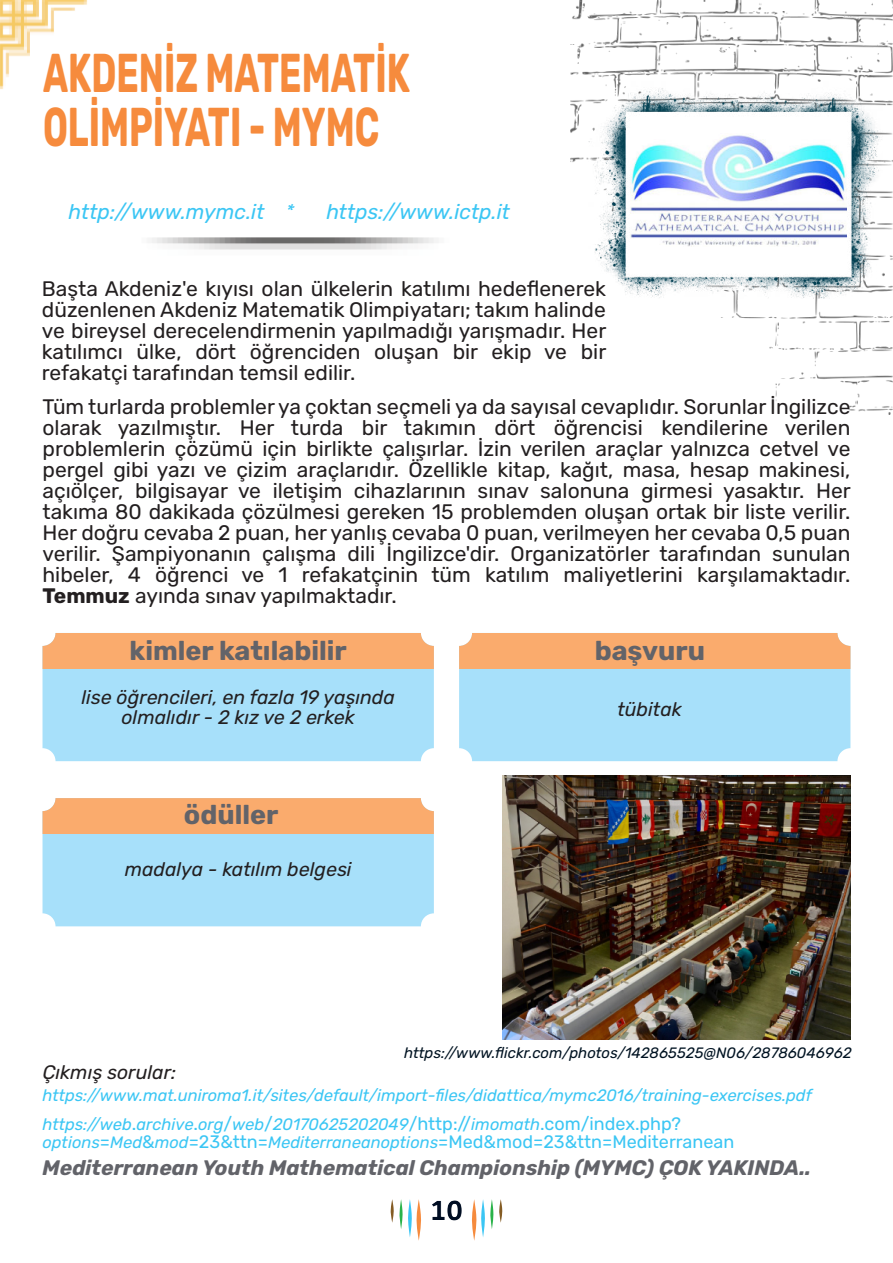
<style>
.page{position:relative;width:893px;height:1263px;background:#fff}
.page>*{position:absolute;margin:0;border:0;box-sizing:border-box;transform-origin:0 0}
.t1{font:700 54.6px/54.2px "Rubik";color:#f68b3d;scale:.64 1}
.t2{font:700 30px "Dubai";color:#000e23}
.t3{font:700 27px "Rubik";color:#626369}
.t4{font:21px/21px "Rubik";color:#231f20;text-align:justify}
.t5{font:italic 700 21px "Rubik";color:#626369}
.t6{font:italic 21px "Rubik";color:#3bc6f4}
.t7{font:italic 19.5px/19.5px "Rubik";color:#231f20;text-align:center}
.t8{font:18px "Rubik";color:#3bc6f4}
.t9{font:italic 16.5px/28.7px "Rubik";color:#3bc6f4}
.t10{font:italic 15px "Rubik";color:#001322}
.s1{font-weight:700}
.s2{font-style:normal;font-size:18px}
.s3{font-style:italic;font-size:16.5px}
</style>
<div class="page">
<svg style="left:391px;top:1199px;width:30px;height:42px"></svg>
<svg style="left:472px;top:1199px;width:21px;height:42px"></svg>
<svg style="left:499px;top:1199px;width:3px;height:24px"></svg>
<img style="left:571px;top:0;width:322px;height:415px">
<img style="left:589px;top:81px;width:295px;height:218px">
<img style="left:151px;top:237px;width:287px;height:13px">
<img style="left:0;top:0;width:87px;height:89px">
<div style="left:43px;top:633px;width:391px;height:128px;background:#a7e0fa;border-radius:13px"></div>
<div style="left:43px;top:633px;width:391px;height:36px;background:#faab6d"></div>
<div style="left:43px;top:798px;width:391px;height:128px;background:#a7e0fa;border-radius:13px"></div>
<div style="left:43px;top:798px;width:391px;height:36px;background:#faab6d"></div>
<div style="left:459px;top:633px;width:391px;height:128px;background:#a7e0fa;border-radius:13px"></div>
<div style="left:459px;top:633px;width:391px;height:36px;background:#faab6d"></div>
<img style="left:631px;top:133px;width:215px;height:113px">
<img style="left:502px;top:775px;width:348px;height:265px">
<h1 class="t1" style="left:43px;top:47px;width:575px">AKDENİZ MATEMATİK<br>OLİMPİYATI - MYMC</h1>
<p class="t6" style="left:69px;top:200px;width:228px">http://www.mymc.it *</p>
<p class="t6" style="left:326px;top:200px;width:185px">https://www.ictp.it</p>
<p class="t4" style="left:42px;top:278px;width:566px">Başta Akdeniz'e kıyısı olan ülkelerin katılımı hedeflenerek düzenlenen Akdeniz Matematik Olimpiyatarı; takım halinde ve bireysel derecelendirmenin yapılmadığı yarışmadır. Her katılımcı ülke, dört öğrenciden oluşan bir ekip ve bir refakatçi tarafından temsil edilir.</p>
<p class="t4" style="left:43px;top:397px;width:810px">Tüm turlarda problemler ya çoktan seçmeli ya da sayısal cevaplıdır. Sorunlar İngilizce olarak yazılmıştır. Her turda bir takımın dört öğrencisi kendilerine verilen problemlerin çözümü için birlikte çalışırlar. İzin verilen araçlar yalnızca cetvel ve pergel gibi yazı ve çizim araçlarıdır. Özellikle kitap, kağıt, masa, hesap makinesi, açıölçer, bilgisayar ve iletişim cihazlarının sınav salonuna girmesi yasaktır. Her takıma 80 dakikada çözülmesi gereken 15 problemden oluşan ortak bir liste verilir.<br>Her doğru cevaba 2 puan, her yanlış cevaba 0 puan, verilmeyen her cevaba 0,5 puan verilir. Şampiyonanın çalışma dili İngilizce'dir. Organizatörler tarafından sunulan hibeler, 4 öğrenci ve 1 refakatçinin tüm katılım maliyetlerini karşılamaktadır.<br><span class="s1">Temmuz</span> ayında sınav yapılmaktadır.</p>
<p class="t3" style="left:130px;top:635px;width:219px">kimler katılabilir</p>
<p class="t7" style="left:81px;top:688px;width:315px">lise öğrencileri, en fazla 19 yaşında olmalıdır - 2 kız ve 2 erkek</p>
<p class="t3" style="left:595px;top:635px;width:112px">başvuru</p>
<p class="t7" style="left:617px;top:700px;width:66px">tübitak</p>
<p class="t3" style="left:184px;top:799px;width:96px">ödüller</p>
<p class="t7" style="left:125px;top:860px;width:229px">madalya - katılım belgesi</p>
<p class="t7" style="left:43px;top:1063px;width:135px">Çıkmış sorular:</p>
<p class="t10" style="left:404px;top:1044px;width:449px">https://www.flickr.com/photos/142865525@N06/28786046962</p>
<p class="t9" style="left:43px;top:1082px;width:771px">https://www.mat.uniroma1.it/sites/default/import-files/didattica/mymc2016/training-exercises.pdf https://web<span class="s2">.</span>archive<span class="s2">.</span>org<span class="s2">/</span>web<span class="s2">/</span>20170625202049<span class="s2">/http://</span>imomath<span class="s2">.com/index.php?</span></p>
<p class="t8" style="left:43px;top:1131px;width:693px"><span class="s3">options</span>=<span class="s3">Med</span>&amp;<span class="s3">mod</span>=23&amp;ttn=<span class="s3">Mediterraneanoptions</span>=Med&amp;mod=23&amp;ttn=Mediterranean</p>
<p class="t5" style="left:43px;top:1155px;width:770px">Mediterranean Youth Mathematical Championship (MYMC) ÇOK YAKINDA..</p>
<h2 class="t2" style="left:430px;top:1192px;width:34px">10</h2>
</div>
